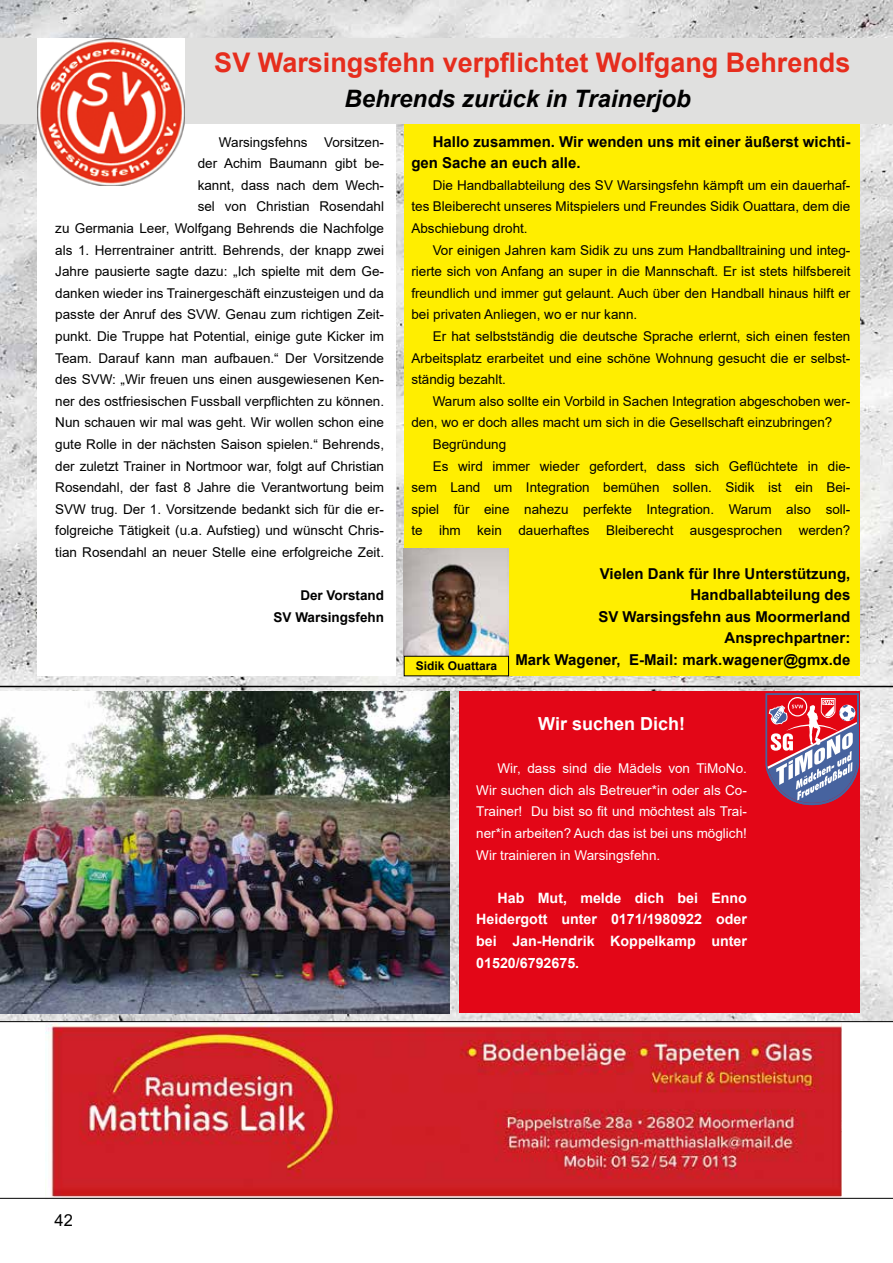
<style>
.page{position:relative;width:893px;height:1263px;background:#fff}
.page>*{position:absolute;margin:0;border:0;box-sizing:border-box;transform-origin:0 0}
.t1{font:700 27px "Arial";color:#e62d1d}
.t2{font:italic 700 24px "Arial";color:#000}
.t3{font:700 18px "Arial";color:#fff}
.t4{font:16.5px "Arial";color:#000}
.t5{font:700 15px/21.6px "Arial";color:#000}
.t6{font:700 14.25px/21.6px "Arial";color:#fff;text-align:justify}
.t7{font:13.5px/21.6px "Arial";color:#000;text-align:justify}
.t8{font:13.5px/21.6px "Arial";color:#fff;text-align:justify}
.t9{font:700 13.5px/21.6px "Arial";color:#000;text-align:right}
.t10{font:700 12px "Arial";color:#000}
</style>
<div class="page">
<img style="left:0;top:0;width:893px;height:1021px">
<div style="left:404px;top:122px;width:456px;height:554px;background:#fe0"></div>
<div style="left:37px;top:124px;width:359px;height:552px;background:#fff"></div>
<div style="left:460px;top:691px;width:400px;height:322px;background:#e30617"></div>
<div style="left:0;top:39px;width:893px;height:85px;background:#e0e0df"></div>
<img style="left:37px;top:39px;width:148px;height:146px">
<hr style="left:0;top:1021px;width:893px;height:1px;background:#000">
<hr style="left:0;top:686px;width:893px;height:1px;background:#000">
<img style="left:46px;top:1023px;width:795px;height:175px">
<img style="left:0;top:691px;width:449px;height:322px">
<img style="left:404px;top:548px;width:105px;height:108px">
<svg style="left:765px;top:693px;width:94px;height:112px"></svg>
<hr style="left:0;top:1198px;width:893px;height:1px;background:#000">
<h1 class="t1" style="left:214px;top:43px;width:638px">SV Warsingsfehn verpflichtet Wolfgang Behrends</h1>
<h2 class="t2" style="left:345px;top:83px;width:348px">Behrends zurück in Trainerjob</h2>
<p class="t7" style="left:55px;top:131px;width:330px;text-align:right">Warsingsfehns Vorsitzen-<br>der Achim Baumann gibt be-<br>kannt, dass nach dem Wech-<br>sel von Christian Rosendahl<br>zu Germania Leer, Wolfgang Behrends die Nachfolge als 1. Herrentrainer antritt. Behrends, der knapp zwei Jahre pausierte sagte dazu: „Ich spielte mit dem Ge&shy;danken wieder ins Trainergeschäft einzusteigen und da passte der Anruf des SVW. Genau zum richtigen Zeit&shy;punkt. Die Truppe hat Potential, einige gute Kicker im Team. Darauf kann man aufbauen.“ Der Vorsitzende des SVW: „Wir freuen uns einen ausgewiesenen Ken&shy;ner des ostfriesischen Fussball verpflichten zu können.<br>Nun schauen wir mal was geht. Wir wollen schon eine gute Rolle in der nächsten Saison spielen.“ Behrends, der zuletzt Trainer in Nortmoor war, folgt auf Christian Rosendahl, der fast 8 Jahre die Verantwortung beim SVW trug. Der 1. Vorsitzende bedankt sich für die er&shy;folgreiche Tätigkeit (u.a. Aufstieg) und wünscht Chris&shy;tian Rosendahl an neuer Stelle eine erfolgreiche Zeit.</p>
<p class="t9" style="left:274px;top:585px;width:112px">Der Vorstand<br>SV Warsingsfehn</p>
<p class="t5" style="left:411px;top:131px;width:441px;text-indent:21px">Hallo zusammen. Wir wenden uns mit einer äußerst wichti&shy;gen Sache an euch alle.</p>
<p class="t7" style="left:411px;top:174px;width:441px;text-indent:21px">Die Handballabteilung des SV Warsingsfehn kämpft um ein dauerhaf&shy;tes Bleiberecht unseres Mitspielers und Freundes Sidik Ouattara, dem die Abschiebung droht.</p>
<p class="t7" style="left:411px;top:239px;width:441px;text-indent:21px">Vor einigen Jahren kam Sidik zu uns zum Handballtraining und integ&shy;rierte sich von Anfang an super in die Mannschaft. Er ist stets hilfsbereit freundlich und immer gut gelaunt. Auch über den Handball hinaus hilft er bei privaten Anliegen, wo er nur kann.</p>
<p class="t7" style="left:411px;top:325px;width:441px;text-indent:21px">Er hat selbstständig die deutsche Sprache erlernt, sich einen festen Arbeitsplatz erarbeitet und eine schöne Wohnung gesucht die er selbst&shy;ständig bezahlt.</p>
<p class="t7" style="left:433px;top:390px;width:419px">Warum also sollte ein Vorbild in Sachen Integration abgeschoben wer-</p>
<p class="t7" style="left:411px;top:412px;width:422px">den, wo er doch alles macht um sich in die Gesellschaft einzubringen?</p>
<p class="t7" style="left:433px;top:433px;width:75px">Begründung</p>
<p class="t7" style="left:433px;top:455px;width:419px">Es wird immer wieder gefordert, dass sich Geflüchtete in die-</p>
<p class="t7" style="left:411px;top:477px;width:441px">sem Land um Integration bemühen sollen. Sidik ist ein Bei-</p>
<p class="t7" style="left:411px;top:498px;width:440px">spiel für eine nahezu perfekte Integration. Warum also soll-</p>
<p class="t7" style="left:411px;top:520px;width:440px">te ihm kein dauerhaftes Bleiberecht ausgesprochen werden?</p>
<p class="t5" style="left:515px;top:563px;width:337px;text-align:right">Vielen Dank für Ihre Unterstützung,<br>Handballabteilung des<br>SV Warsingsfehn aus Moormerland<br>Ansprechpartner:<br>Mark Wagener, E-Mail: mark.wagener@gmx.de</p>
<p class="t10" style="left:416px;top:657px;width:83px">Sidik Ouattara</p>
<p class="t4" style="left:55px;top:1209px;width:20px">42</p>
<h3 class="t3" style="left:538px;top:711px;width:148px">Wir suchen Dich!</h3>
<p class="t8" style="left:476px;top:757px;width:272px;text-indent:21px">Wir, dass sind die Mädels von TiMoNo.<br>Wir suchen dich als Betreuer*in oder als Co-Trainer! Du bist so fit und möchtest als Trai&shy;ner*in arbeiten? Auch das ist bei uns möglich!<br>Wir trainieren in Warsingsfehn.</p>
<p class="t6" style="left:476px;top:887px;width:272px;text-indent:21px">Hab Mut, melde dich bei Enno Heidergott unter 0171/1980922 oder bei Jan-Hendrik Koppelkamp unter 01520/6792675.</p>
</div>
